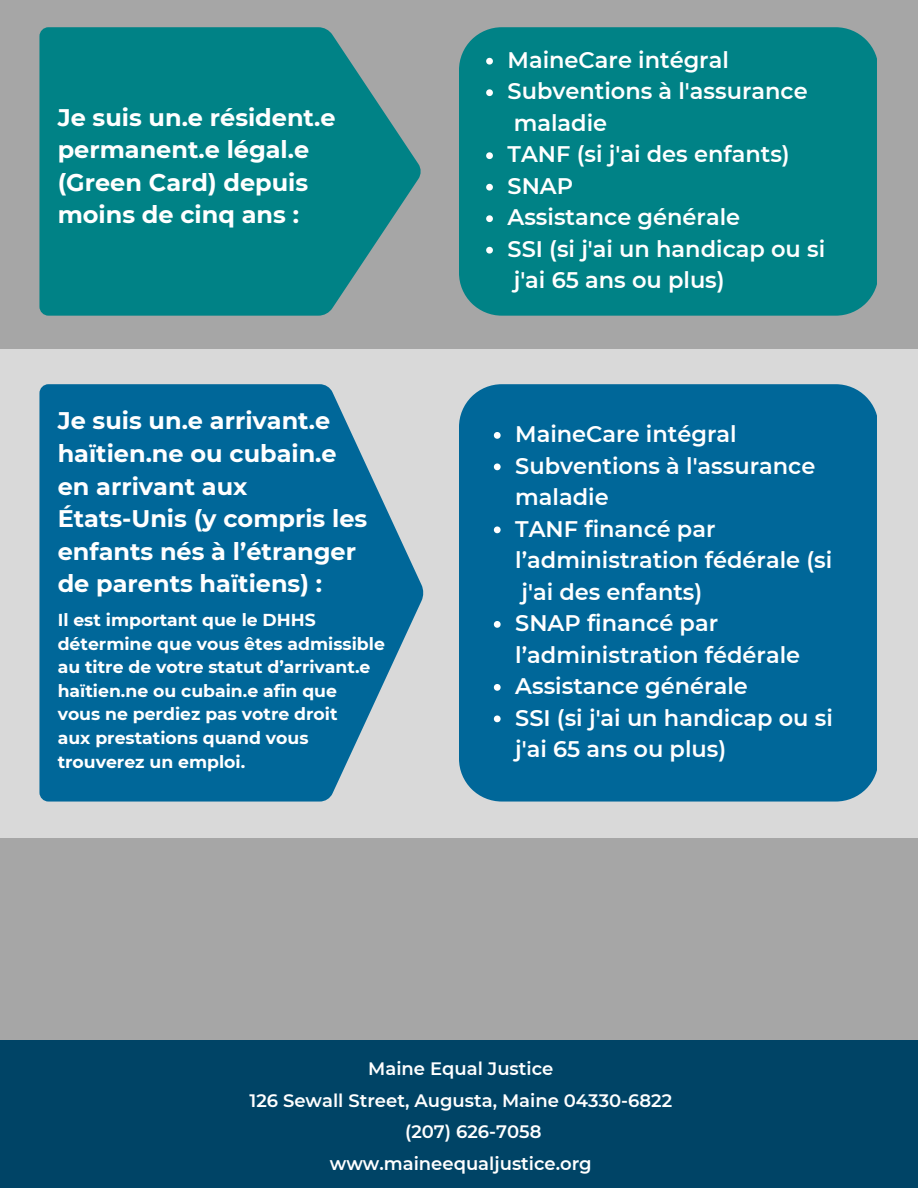
<style>
.page{position:relative;width:918px;height:1188px;background:#fff}
.page>*{position:absolute;margin:0;border:0;box-sizing:border-box;transform-origin:0 0}
.t1{font:700 24px/32.7px "Montserrat";color:#fff}
.t2{font:600 22.5px/31.5px "Montserrat";color:#fff}
.t3{font:600 18px "Montserrat";color:#fff}
.t4{font:700 17.25px/23.7px "Montserrat";color:#fff}
</style>
<div class="page">
<div style="left:0;top:824px;width:918px;height:228px;background:#a6a6a6"></div>
<div style="left:0;top:348px;width:918px;height:452px;background:#d9d9d9"></div>
<div style="left:0;top:0;width:918px;height:349px;background:#a6a6a6"></div>
<svg style="left:39px;top:27px;width:382px;height:289px;background:#148689"></svg>
<div style="left:459px;top:27px;width:417px;height:289px;background:#008286"></div>
<svg style="left:486px;top:58px;width:7px;height:7px"></svg>
<svg style="left:486px;top:89px;width:7px;height:7px"></svg>
<svg style="left:486px;top:152px;width:7px;height:7px"></svg>
<svg style="left:486px;top:184px;width:7px;height:7px"></svg>
<svg style="left:486px;top:215px;width:7px;height:7px"></svg>
<svg style="left:486px;top:247px;width:7px;height:7px"></svg>
<div style="left:0;top:1040px;width:918px;height:148px;background:#046"></div>
<div style="left:0;top:366px;width:918px;height:472px;background:#d9d9d9"></div>
<svg style="left:39px;top:384px;width:385px;height:418px;background:#1b75a1"></svg>
<div style="left:459px;top:384px;width:417px;height:418px;background:#006799"></div>
<svg style="left:494px;top:432px;width:7px;height:7px"></svg>
<svg style="left:494px;top:464px;width:7px;height:6px"></svg>
<svg style="left:494px;top:526px;width:7px;height:7px"></svg>
<svg style="left:494px;top:621px;width:7px;height:7px"></svg>
<svg style="left:494px;top:684px;width:7px;height:7px"></svg>
<svg style="left:494px;top:716px;width:7px;height:6px"></svg>
<p class="t1" style="left:58px;top:101px;width:279px">Je suis un.e résident.e permanent.e légal.e (Green Card) depuis moins de cinq ans :</p>
<p class="t1" style="left:58px;top:404px;width:311px">Je suis un.e arrivant.e haïtien.ne ou cubain.e en arrivant aux<br>États-Unis (y compris les enfants nés à l’étranger de parents haïtiens) :</p>
<p class="t4" style="left:58px;top:608px;width:329px">Il est important que le DHHS détermine que vous êtes admissible au titre de votre statut d’arrivant.e haïtien.ne ou cubain.e afin que<br>vous ne perdiez pas votre droit<br>aux prestations quand vous trouverez un emploi.</p>
<p class="t2" style="left:508px;top:44px;width:319px">MaineCare intégral<br>Subventions à l'assurance maladie<br>TANF (si j'ai des enfants)<br>SNAP<br>Assistance générale<br>SSI (si j'ai un handicap ou si j'ai 65 ans ou plus)</p>
<p class="t2" style="left:515px;top:418px;width:319px">MaineCare intégral<br>Subventions à l'assurance maladie<br>TANF financé par l’administration fédérale (si j'ai des enfants)<br>SNAP financé par l’administration fédérale<br>Assistance générale<br>SSI (si j'ai un handicap ou si j'ai 65 ans ou plus)</p>
<p class="t3" style="left:368px;top:1058px;width:187px">Maine Equal Justice</p>
<p class="t3" style="left:250px;top:1089px;width:424px">126 Sewall Street, Augusta, Maine 04330-6822</p>
<p class="t3" style="left:405px;top:1121px;width:138px">(207) 626-7058</p>
<p class="t3" style="left:330px;top:1152px;width:263px">www.maineequaljustice.org</p>
</div>
